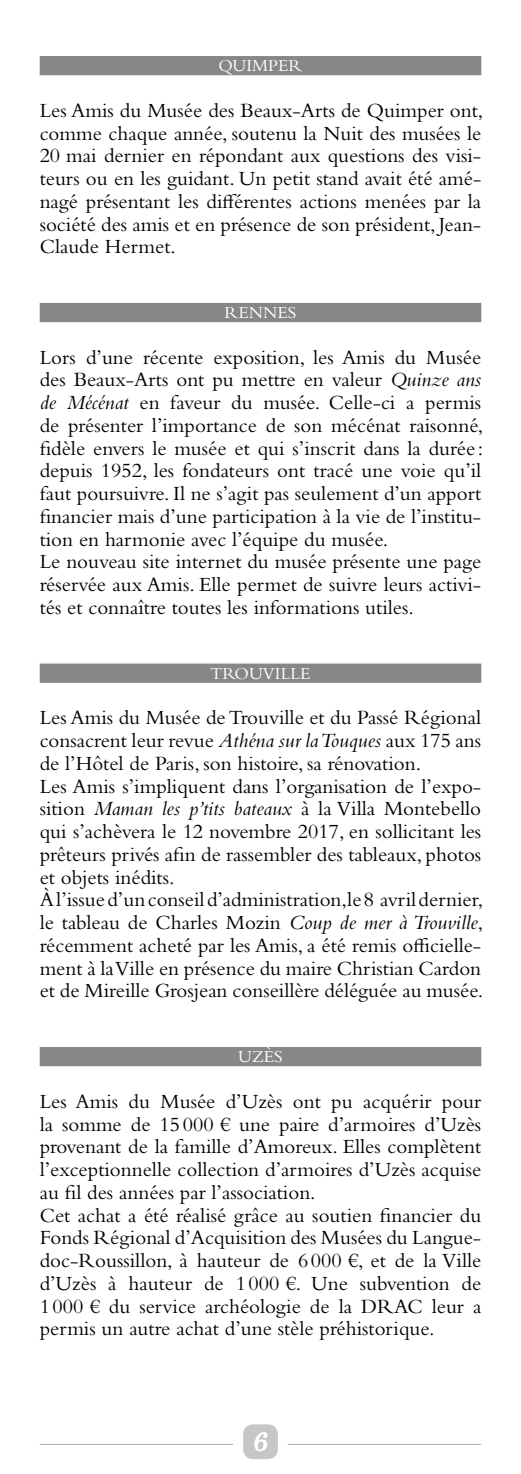
<style>
.page{position:relative;width:521px;height:1474px;background:#fff}
.page>*{position:absolute;margin:0;border:0;box-sizing:border-box;transform-origin:0 0}
.t1{font:700 31.5px "Matrix Script";color:#fff}
.t2{font:21px/22.8px "Bembo Std";color:#000}
.t3{font:17.5px "Bembo Std";color:#fff}
.s1{font-style:italic}
</style>
<div class="page">
<div style="left:243px;top:1424px;width:35px;height:34px;background:#c5c6c6;border-radius:10px"></div>
<hr style="left:40px;top:1444px;width:193px;height:1px;background:#b1b2b3">
<hr style="left:288px;top:1444px;width:193px;height:1px;background:#b1b2b3">
<div style="left:40px;top:56px;width:441px;height:19px;background:#868786"></div>
<div style="left:40px;top:303px;width:441px;height:19px;background:#868786"></div>
<div style="left:40px;top:663px;width:441px;height:20px;background:#868786"></div>
<div style="left:40px;top:1047px;width:441px;height:19px;background:#868786"></div>
<p class="t3" style="left:218px;top:56px;width:86px">QUIMPER</p>
<p class="t2" style="left:40px;top:98px;width:445px;text-align:justify">Les Amis du Musée des Beaux-Arts de Quimper ont, comme chaque année, soutenu la Nuit des musées le 20 mai dernier en répondant aux questions des visi&shy;teurs ou en les guidant. Un petit stand avait été amé&shy;nagé présentant les différentes actions menées par la société des amis et en présence de son président, Jean-Claude Hermet.</p>
<p class="t3" style="left:225px;top:302px;width:73px">RENNES</p>
<p class="t2" style="left:40px;top:345px;width:445px">Lors d’une récente exposition, les Amis du Musée des Beaux-Arts ont pu mettre en valeur <span class="s1">Quinze ans de Mécénat</span> en faveur du musée. Celle-ci a permis de présenter l’importance de son mécénat raisonné, fidèle envers le musée et qui s’inscrit dans la durée : depuis 1952, les fondateurs ont tracé une voie qu’il faut poursuivre. Il ne s’agit pas seulement d’un apport financier mais d’une participation à la vie de l’institu&shy;tion en harmonie avec l’équipe du musée.<br>Le nouveau site internet du musée présente une page réservée aux Amis. Elle permet de suivre leurs activi&shy;tés et connaître toutes les informations utiles.</p>
<p class="t3" style="left:210px;top:663px;width:101px">TROUVILLE</p>
<p class="t2" style="left:40px;top:706px;width:445px">Les Amis du Musée de Trouville et du Passé Régional consacrent leur revue <span class="s1">Athéna sur la Touques</span> aux 175 ans de l’Hôtel de Paris, son histoire, sa rénovation.<br>Les Amis s’impliquent dans l’organisation de l’expo&shy;sition <span class="s1">Maman les p’tits bateaux</span> à la Villa Montebello qui s’achèvera le 12 novembre 2017, en sollicitant les prêteurs privés afin de rassembler des tableaux, photos et objets inédits.<br>À l’issue d’un conseil d’administration,le 8 avril dernier, le tableau de Charles Mozin <span class="s1">Coup de mer à Trouville</span>, récemment acheté par les Amis, a été remis officielle&shy;ment à la Ville en présence du maire Christian Cardon et de Mireille Grosjean conseillère déléguée au musée.</p>
<p class="t3" style="left:238px;top:1046px;width:46px">UZÈS</p>
<p class="t2" style="left:40px;top:1089px;width:443px">Les Amis du Musée d’Uzès ont pu acquérir pour la somme de 15 000 € une paire d’armoires d’Uzès provenant de la famille d’Amoreux. Elles complètent l’exceptionnelle collection d’armoires d’Uzès acquise au fil des années par l’association.<br>Cet achat a été réalisé grâce au soutien financier du Fonds Régional d’Acquisition des Musées du Langue&shy;doc-Roussillon, à hauteur de 6 000 €, et de la Ville d’Uzès à hauteur de 1 000 €. Une subvention de 1 000 € du service archéologie de la DRAC leur a permis un autre achat d’une stèle préhistorique.</p>
<h1 class="t1" style="left:252px;top:1425px;width:17px">6</h1>
</div>
